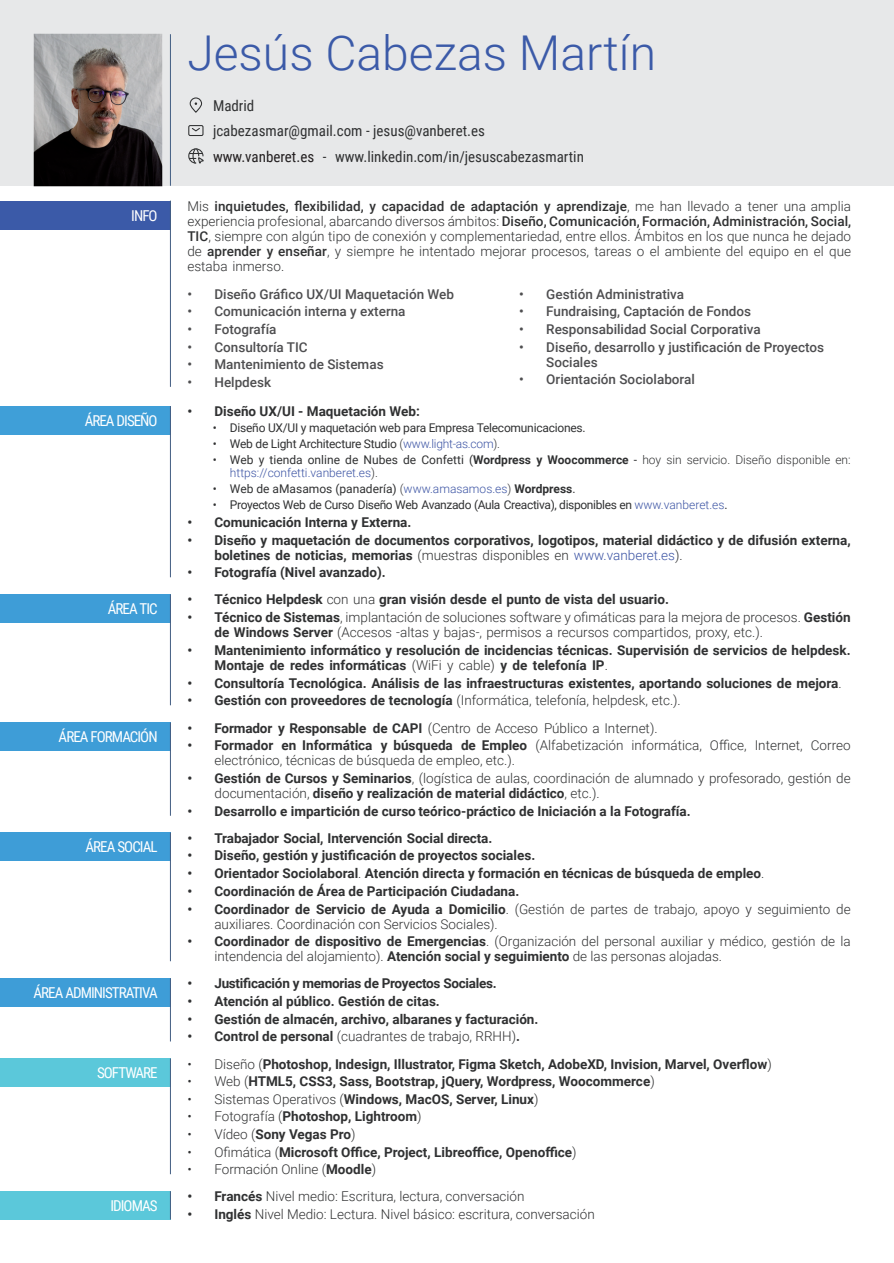
<style>
.page{position:relative;width:894px;height:1263px;background:#fff}
.page>*{position:absolute;margin:0;border:0;box-sizing:border-box;transform-origin:0 0}
.t1{font:300 48px "Roboto";color:#3b5aa8}
.t2{font:15px "Roboto Condensed";color:#303132}
.t3{font:15px "Roboto Condensed";letter-spacing:-.065em;color:#fff}
.t4{font:300 13.5px/15px "Roboto";color:#303132}
.t5{font:700 13.5px/15px "Roboto";color:#303132}
.t6{font:500 13.5px/15px "Roboto";color:#4e4e50}
.t7{font:700 13.5px "Roboto";letter-spacing:-.02em;color:#303132}
.t8{font:12px "Roboto";letter-spacing:-.02em;color:#303132}
.t9{font:12px/13.5px "Roboto";color:#303132}
.s1{color:#231f20}
.s2{font-weight:500}
.s3{font-weight:300}
.s4{font-weight:300;color:#3c54a4}
.s5{font-weight:700}
</style>
<div class="page">
<div style="left:0;top:406px;width:170px;height:28px;background:#3f9fd8"></div>
<div style="left:0;top:201px;width:170px;height:29px;background:#3b5aa8"></div>
<div style="left:0;top:594px;width:170px;height:29px;background:#3e9dd7"></div>
<div style="left:0;top:722px;width:170px;height:29px;background:#3e9dd7"></div>
<div style="left:0;top:833px;width:170px;height:28px;background:#3e9dd7"></div>
<div style="left:0;top:978px;width:170px;height:28px;background:#3e9dd7"></div>
<div style="left:0;top:1058px;width:170px;height:29px;background:#5bc8da"></div>
<div style="left:0;top:1191px;width:170px;height:28px;background:#5bc8da"></div>
<div style="left:0;top:0;width:893px;height:186px;background:#e7e8e9"></div>
<hr style="left:170px;top:34px;width:1px;height:152px;background:#425d82">
<svg style="left:188px;top:148px;width:16px;height:16px"></svg>
<svg style="left:191px;top:128px;width:9px;height:4px"></svg>
<div style="left:188px;top:125px;width:15px;height:11px;border:1px solid #303132"></div>
<div style="left:190px;top:97px;width:12px;height:16px;border:1px solid #303132;border-radius:6px"></div>
<img style="left:33px;top:34px;width:129px;height:152px">
<hr style="left:170px;top:201px;width:1px;height:186px;background:#425d82">
<hr style="left:170px;top:406px;width:1px;height:171px;background:#425d82">
<hr style="left:170px;top:594px;width:1px;height:111px;background:#425d82">
<hr style="left:170px;top:722px;width:1px;height:94px;background:#425d82">
<hr style="left:170px;top:833px;width:1px;height:128px;background:#425d82">
<hr style="left:170px;top:978px;width:1px;height:63px;background:#425d82">
<hr style="left:170px;top:1058px;width:1px;height:116px;background:#425d82">
<svg style="left:170px;top:1191px;width:1px;height:28px"></svg>
<p class="t3" style="left:131px;top:210px;width:28px">INFO</p>
<p class="t3" style="left:85px;top:415px;width:74px">ÁREA DISEÑO</p>
<p class="t3" style="left:108px;top:603px;width:51px">ÁREA TIC</p>
<p class="t3" style="left:59px;top:731px;width:100px">ÁREA FORMACIÓN</p>
<p class="t3" style="left:86px;top:841px;width:73px">ÁREA SOCIAL</p>
<p class="t3" style="left:34px;top:987px;width:126px">ÁREA ADMINISTRATIVA</p>
<p class="t3" style="left:97px;top:1067px;width:62px">SOFTWARE</p>
<p class="t3" style="left:110px;top:1200px;width:49px">IDIOMAS</p>
<h1 class="t1" style="left:187px;top:34px;width:470px">Jesús Cabezas Martín</h1>
<p class="t2" style="left:213px;top:99px;width:43px">Madrid</p>
<p class="t2" style="left:213px;top:125px;width:273px">jcabezasmar@gmail.com - jesus@vanberet.es</p>
<p class="t2" style="left:213px;top:150px;width:372px"><span class="s1">www.vanberet.es</span> - www.linkedin.com/in/jesuscabezasmartin</p>
<p class="t4" style="left:187px;top:200px;width:665px;text-align:justify">Mis <span class="s2">inquietudes, flexibilidad, y capacidad de adaptación y aprendizaje</span>, me han llevado a tener una amplia experiencia profesional, abarcando diversos ámbitos: <span class="s2">Diseño, Comunicación, Formación, Administración, Social, TIC</span>, siempre con algún tipo de conexión y complementariedad, entre ellos. Ámbitos en los que nunca he dejado de <span class="s2">aprender y enseñar</span>, y siempre he intentado mejorar procesos, tareas o el ambiente del equipo en el que estaba inmerso.</p>
<p class="t6" style="left:187px;top:288px;width:268px">• Diseño Gráfico UX/UI Maquetación Web</p>
<p class="t6" style="left:187px;top:306px;width:220px">• Comunicación interna y externa</p>
<p class="t6" style="left:187px;top:323px;width:91px">• Fotografía</p>
<p class="t6" style="left:187px;top:341px;width:122px">• Consultoría TIC</p>
<p class="t6" style="left:187px;top:358px;width:198px">• Mantenimiento de Sistemas</p>
<p class="t6" style="left:187px;top:376px;width:85px">• Helpdesk</p>
<p class="t6" style="left:519px;top:288px;width:166px">• Gestión Administrativa</p>
<p class="t6" style="left:519px;top:306px;width:233px">• Fundraising, Captación de Fondos</p>
<p class="t6" style="left:519px;top:323px;width:243px">• Responsabilidad Social Corporativa</p>
<p class="t6" style="left:546px;top:341px;width:279px;text-indent:-27px">• Diseño, desarrollo y justificación de Proyectos<br>Sociales</p>
<p class="t6" style="left:519px;top:373px;width:177px">• Orientación Sociolaboral</p>
<p class="t5" style="left:187px;top:405px;width:234px">• Diseño UX/UI - Maquetación Web:</p>
<p class="t8" style="left:213px;top:423px;width:374px">• Diseño UX/UI y maquetación web para Empresa Telecomunicaciones.</p>
<p class="t8" style="left:213px;top:439px;width:288px">• Web de Light Architecture Studio <span class="s3">(</span><span class="s4">www.light-as.com</span><span class="s3">).</span></p>
<p class="t9" style="left:230px;top:454px;width:622px;text-indent:-17px">• Web y tienda online de Nubes de Confetti (<span class="s5">Wordpress y Woocommerce</span> - <span class="s3">hoy sin servicio. Diseño disponible en: </span><span class="s4">https://confetti.vanberet.es</span><span class="s3">).</span></p>
<p class="t9" style="left:213px;top:483px;width:364px">• Web de aMasamos (panadería) <span class="s3">(</span><span class="s4">www.amasamos.es</span><span class="s3">)</span> <span class="s5">Wordpress</span>.</p>
<p class="t8" style="left:213px;top:500px;width:516px">• Proyectos Web de Curso Diseño Web Avanzado (Aula Creactiva), disponibles en <span class="s4">www.vanberet.es</span>.</p>
<p class="t5" style="left:187px;top:516px;width:225px">• Comunicación Interna y Externa.</p>
<p class="t5" style="left:214px;top:534px;width:637px;text-indent:-27px">• Diseño y maquetación de documentos corporativos, logotipos, material didáctico y de difusión externa, boletines de noticias, memorias <span class="s3">(muestras disponibles en</span> <span class="s4">www.vanberet.es</span><span class="s3">).</span></p>
<p class="t5" style="left:187px;top:566px;width:200px">• Fotografía (Nivel avanzado).</p>
<p class="t5" style="left:187px;top:594px;width:483px">• Técnico Helpdesk <span class="s3">con una</span> gran visión desde el punto de vista del usuario.</p>
<p class="t4" style="left:214px;top:611px;width:637px;text-indent:-27px"><span class="s5">• Técnico de Sistemas</span>, implantación de soluciones software y ofimáticas para la mejora de procesos. <span class="s5">Gestión de Windows Server</span> (Accesos -altas y bajas-, permisos a recursos compartidos, proxy, etc.).</p>
<p class="t5" style="left:214px;top:644px;width:637px;text-indent:-27px">• Mantenimiento informático y resolución de incidencias técnicas. Supervisión de servicios de helpdesk.<br>Montaje de redes informáticas <span class="s3">(WiFi y cable)</span> y de telefonía IP<span class="s3">.</span></p>
<p class="t5" style="left:187px;top:677px;width:655px">• Consultoría Tecnológica. Análisis de las infraestructuras existentes, aportando soluciones de mejora<span class="s3">.</span></p>
<p class="t4" style="left:187px;top:694px;width:495px"><span class="s5">• Gestión con proveedores de tecnología</span> (Informática, telefonía, helpdesk, etc.).</p>
<p class="t4" style="left:187px;top:722px;width:471px"><span class="s5">• Formador y Responsable de CAPI</span> (Centro de Acceso Público a Internet).</p>
<p class="t4" style="left:214px;top:739px;width:637px;text-indent:-27px"><span class="s5">• Formador en Informática y búsqueda de Empleo</span> (Alfabetización informática, Office, Internet, Correo electrónico, técnicas de búsqueda de empleo, etc.).</p>
<p class="t4" style="left:214px;top:772px;width:637px;text-indent:-27px"><span class="s5">• Gestión de Cursos y Seminarios</span>, (logística de aulas, coordinación de alumnado y profesorado, gestión de documentación, <span class="s5">diseño y realización de material didáctico</span>, etc.).</p>
<p class="t5" style="left:187px;top:805px;width:504px">• Desarrollo e impartición de curso teórico-práctico de Iniciación a la Fotografía.</p>
<p class="t5" style="left:187px;top:832px;width:306px">• Trabajador Social, Intervención Social directa.</p>
<p class="t5" style="left:187px;top:849px;width:349px">• Diseño, gestión y justificación de proyectos sociales.</p>
<p class="t5" style="left:187px;top:867px;width:578px">• Orientador Sociolaboral<span class="s3">.</span> Atención directa y formación en técnicas de búsqueda de empleo<span class="s3">.</span></p>
<p class="t5" style="left:187px;top:885px;width:333px">• Coordinación de Área de Participación Ciudadana.</p>
<p class="t4" style="left:214px;top:903px;width:637px;text-indent:-27px"><span class="s5">• Coordinador de Servicio de Ayuda a Domicilio</span>. (Gestión de partes de trabajo, apoyo y seguimiento de auxiliares. Coordinación con Servicios Sociales).</p>
<p class="t4" style="left:214px;top:935px;width:637px;text-indent:-27px"><span class="s5">• Coordinador de dispositivo de Emergencias</span>. (Organización del personal auxiliar y médico, gestión de la intendencia del alojamiento). <span class="s5">Atención social y seguimiento</span> de las personas alojadas.</p>
<p class="t7" style="left:187px;top:978px;width:311px">• Justificación y memorias de Proyectos Sociales.</p>
<p class="t5" style="left:187px;top:995px;width:254px">• Atención al público. Gestión de citas.</p>
<p class="t5" style="left:187px;top:1013px;width:352px">• Gestión de almacén, archivo, albaranes y facturación.</p>
<p class="t4" style="left:187px;top:1031px;width:334px"><span class="s5">• Control de personal</span> (cuadrantes de trabajo, RRHH)<span class="s5">.</span></p>
<p class="t5" style="left:187px;top:1058px;width:585px"><span class="s3">• Diseño (</span>Photoshop, Indesign, Illustrator, Figma Sketch, AdobeXD, Invision, Marvel, Overflow<span class="s3">)</span></p>
<p class="t5" style="left:187px;top:1075px;width:468px"><span class="s3">• Web (</span>HTML5, CSS3, Sass, Bootstrap, jQuery, Wordpress, Woocommerce<span class="s3">)</span></p>
<p class="t5" style="left:187px;top:1093px;width:352px"><span class="s3">• Sistemas Operativos (</span>Windows, MacOS, Server, Linux<span class="s3">)</span></p>
<p class="t5" style="left:187px;top:1110px;width:236px"><span class="s3">• Fotografía (</span>Photoshop, Lightroom<span class="s3">)</span></p>
<p class="t5" style="left:187px;top:1128px;width:170px"><span class="s3">• Vídeo (</span>Sony Vegas Pro<span class="s3">)</span></p>
<p class="t5" style="left:187px;top:1146px;width:390px"><span class="s3">• Ofimática (</span>Microsoft Office, Project, Libreoffice, Openoffice<span class="s3">)</span></p>
<p class="t4" style="left:187px;top:1163px;width:190px">• Formación Online (<span class="s5">Moodle</span>)</p>
<p class="t4" style="left:187px;top:1190px;width:338px"><span class="s5">• Francés</span> Nivel medio: Escritura, lectura, conversación</p>
<p class="t4" style="left:187px;top:1208px;width:409px"><span class="s5">• Inglés</span> Nivel Medio: Lectura. Nivel básico: escritura, conversación</p>
</div>
